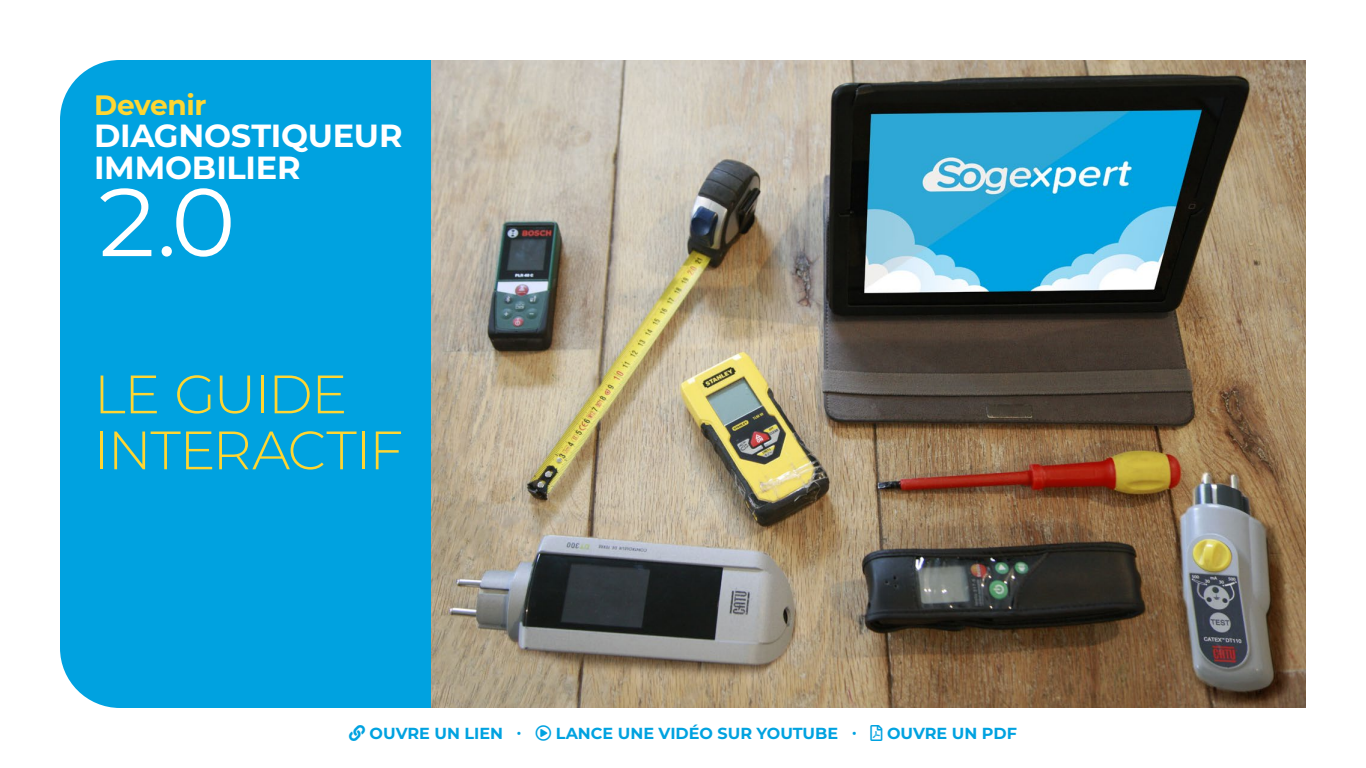
<style>
.page{position:relative;width:1366px;height:768px;background:#fff}
.page>*{position:absolute;margin:0;border:0;box-sizing:border-box;transform-origin:0 0}
.t1{font:96px "Montserrat";color:#fff}
.t2{font:300 54px/56px "Montserrat";letter-spacing:-.03em;color:#ffd631}
.t3{font:700 32px/32px "Montserrat";letter-spacing:-.005em;color:#fff}
.t4{font:700 28px "Montserrat";letter-spacing:-.015em;color:#ffd631}
.t5{font:700 16px "Montserrat";color:#00a2e0}
</style>
<div class="page">
<img style="left:431px;top:60px;width:875px;height:648px">
<div style="left:60px;top:60px;width:371px;height:648px;background:#00a2e0"></div>
<h3 class="t4" style="left:94px;top:85px;width:114px">Devenir</h3>
<h3 class="t3" style="left:94px;top:118px;width:310px">DIAGNOSTIQUEUR<br>IMMOBILIER</h3>
<h1 class="t1" style="left:94px;top:156px;width:145px">2.0</h1>
<h2 class="t2" style="left:94px;top:364px;width:311px">LE GUIDE<br>INTERACTIF</h2>
<p class="t5" style="left:370px;top:722px;width:154px">OUVRE UN LIEN ·</p>
<p class="t5" style="left:556px;top:722px;width:303px">LANCE UNE VIDÉO SUR YOUTUBE ·</p>
<p class="t5" style="left:887px;top:722px;width:131px">OUVRE UN PDF</p>
</div>
